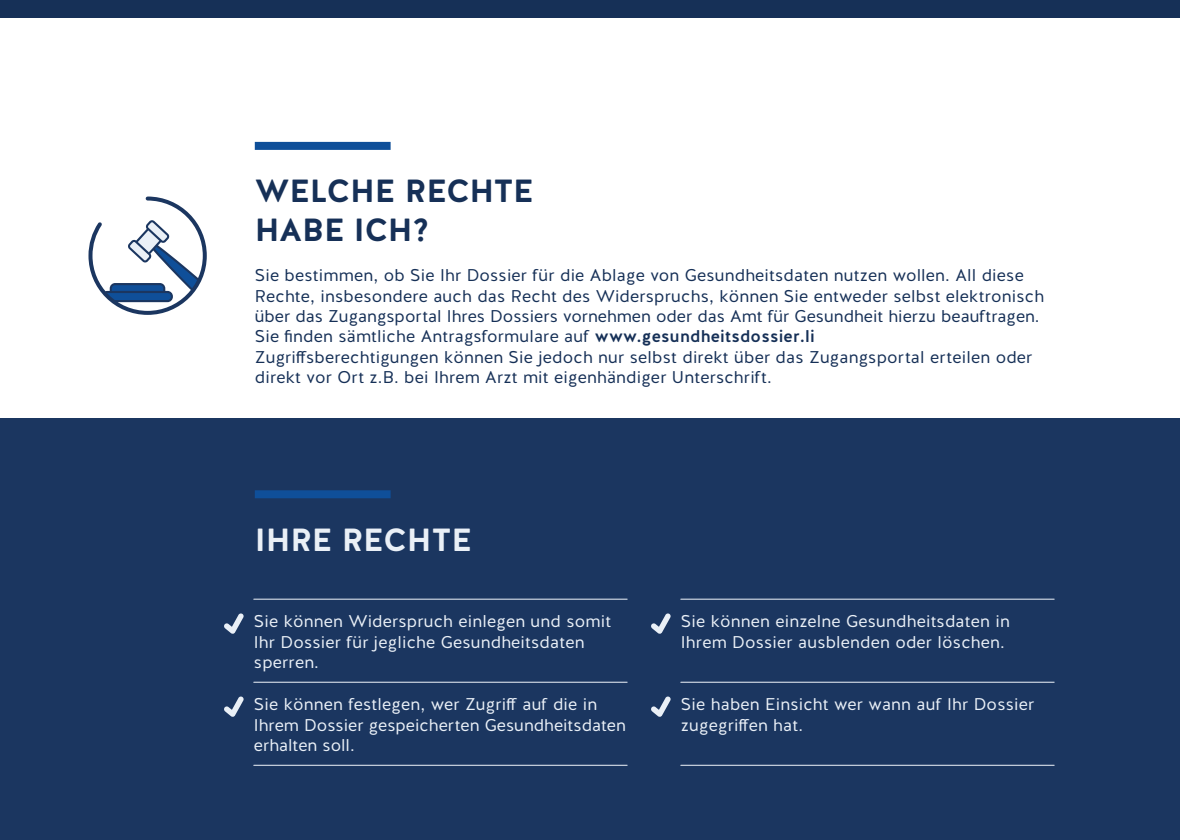
<style>
.page{position:relative;width:1180px;height:840px;background:#fff}
.page>*{position:absolute;margin:0;border:0;box-sizing:border-box;transform-origin:0 0}
.t1{font:700 32px/38.4px "Halis R";letter-spacing:-.01em;color:#163057}
.t2{font:700 32px "Halis R";color:#eaf0f7}
.t3{font:17px/20.4px "Halis R";letter-spacing:.01em;color:#163057}
.t4{font:17px/20.4px "Halis R";letter-spacing:.01em;color:#eaf0f7}
.s1{font-weight:500}
</style>
<div class="page">
<div style="left:0;top:418px;width:1179px;height:421px;background:#1b3660"></div>
<hr style="left:254px;top:598px;width:373px;height:1px;background:#eaf0f7">
<hr style="left:254px;top:681px;width:373px;height:1px;background:#eaf0f7">
<hr style="left:680px;top:598px;width:373px;height:1px;background:#eaf0f7">
<hr style="left:680px;top:681px;width:373px;height:1px;background:#eaf0f7">
<hr style="left:254px;top:764px;width:373px;height:1px;background:#eaf0f7">
<hr style="left:680px;top:764px;width:373px;height:1px;background:#eaf0f7">
<svg style="left:224px;top:613px;width:20px;height:20px"></svg>
<svg style="left:224px;top:696px;width:20px;height:20px"></svg>
<svg style="left:651px;top:613px;width:20px;height:20px"></svg>
<svg style="left:651px;top:696px;width:20px;height:20px"></svg>
<div style="left:255px;top:490px;width:135px;height:8px;background:#0f4f99"></div>
<div style="left:255px;top:142px;width:135px;height:8px;background:#0f4f99"></div>
<svg style="left:88px;top:196px;width:119px;height:119px"></svg>
<div style="left:0;top:0;width:1179px;height:17px;background:#163057"></div>
<hr style="left:1179px;top:652px;width:1px;height:187px;background:#1b3660">
<svg style="left:1179px;top:0;width:1px;height:17px"></svg>
<h1 class="t1" style="left:255px;top:172px;width:280px">WELCHE RECHTE<br>HABE ICH?</h1>
<p class="t3" style="left:255px;top:265px;width:790px">Sie bestimmen, ob Sie Ihr Dossier für die Ablage von Gesundheitsdaten nutzen wollen. All diese Rechte, insbesondere auch das Recht des Widerspruchs, können Sie entweder selbst elektronisch über das Zugangsportal Ihres Dossiers vornehmen oder das Amt für Gesundheit hierzu beauftragen.<br>Sie finden sämtliche Antragsformulare auf <span class="s1">www.gesundheitsdossier.li<br></span>Zugriffsberechtigungen können Sie jedoch nur selbst direkt über das Zugangsportal erteilen oder direkt vor Ort z.B. bei Ihrem Arzt mit eigenhändiger Unterschrift.</p>
<h1 class="t2" style="left:255px;top:518px;width:218px">IHRE RECHTE</h1>
<p class="t4" style="left:254px;top:611px;width:359px">Sie können Widerspruch einlegen und somit<br>Ihr Dossier für jegliche Gesundheitsdaten sperren.</p>
<p class="t4" style="left:254px;top:694px;width:373px">Sie können festlegen, wer Zugriff auf die in<br>Ihrem Dossier gespeicherten Gesundheitsdaten erhalten soll.</p>
<p class="t4" style="left:681px;top:611px;width:330px">Sie können einzelne Gesundheitsdaten in<br>Ihrem Dossier ausblenden oder löschen.</p>
<p class="t4" style="left:681px;top:694px;width:355px">Sie haben Einsicht wer wann auf Ihr Dossier zugegriffen hat.</p>
</div>
